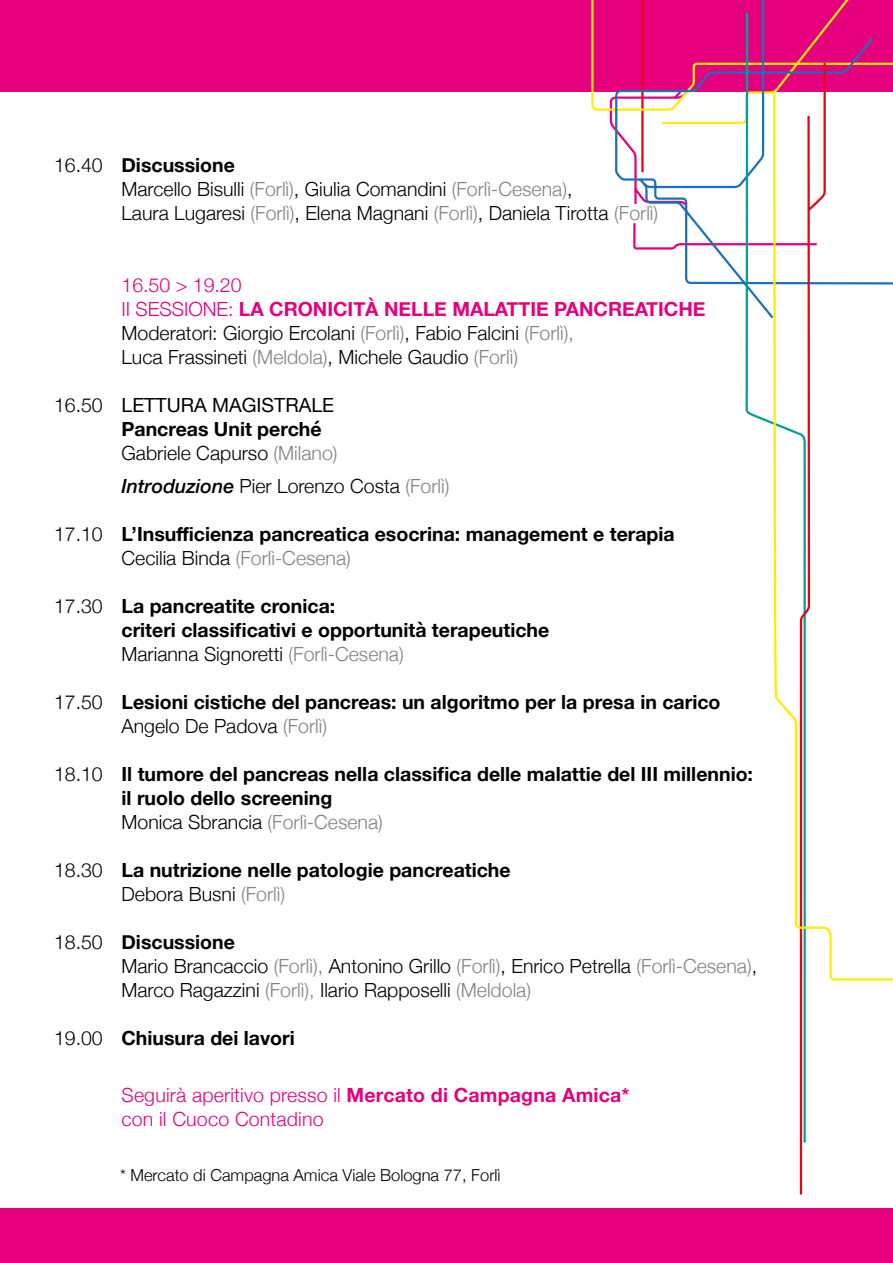
<style>
.page{position:relative;width:893px;height:1263px;background:#fff}
.page>*{position:absolute;margin:0;border:0;box-sizing:border-box;transform-origin:0 0}
.t1{font:300 19.5px/24px "Helvetica Neue";color:#000}
.t2{font:700 19.5px/24px "Helvetica Neue";color:#000}
.t3{font:300 19.5px/24px "Helvetica Neue";letter-spacing:.01em;color:#e6007d}
.t4{font:300 16.5px "Helvetica Neue";color:#000}
.s1{font-weight:700}
.s2{color:#838383}
.s3{color:#e6007d}
.s4{font-weight:700;color:#e6007d}
.s5{font-weight:400}
.s6{font-weight:500;font-style:italic}
.s7{font-weight:300}
.s8{font-weight:300;color:#838383}
</style>
<div class="page">
<div style="left:0;top:0;width:893px;height:91px;background:#e6007d"></div>
<div style="left:0;top:1209px;width:893px;height:54px;background:#e6007d"></div>
<svg style="left:590px;top:0;width:303px;height:1195px"></svg>
<svg style="left:772px;top:90px;width:121px;height:1021px"></svg>
<p class="t1" style="left:122px;top:152px;width:538px;text-indent:-68px">16.40 <span class="s1">Discussione<br></span>Marcello Bisulli <span class="s2">(Forlì)</span>, Giulia Comandini <span class="s2">(Forlì-Cesena)</span>,<br>Laura Lugaresi <span class="s2">(Forlì)</span>, Elena Magnani <span class="s2">(Forlì)</span>, Daniela Tirotta <span class="s2">(Forlì)</span></p>
<p class="t1" style="left:122px;top:272px;width:585px"><span class="s3">16.50 &gt; 19.20<br>II SESSIONE:</span> <span class="s4">LA CRONICITÀ NELLE MALATTIE PANCREATICHE </span>Moderatori: Giorgio Ercolani <span class="s2">(Forlì)</span>, Fabio Falcini <span class="s2">(Forlì),<br></span>Luca Frassineti <span class="s2">(Meldola)</span>, Michele Gaudio <span class="s2">(Forlì)</span></p>
<p class="t1" style="left:122px;top:392px;width:218px;text-indent:-68px">16.50 <span class="s5">LETTURA MAGISTRALE<br></span><span class="s1">Pancreas Unit perché<br></span>Gabriele Capurso <span class="s2">(Milano)</span></p>
<p class="t1" style="left:122px;top:473px;width:329px"><span class="s6">Introduzione</span> Pier Lorenzo Costa <span class="s2">(Forlì)</span></p>
<p class="t2" style="left:122px;top:523px;width:555px;text-indent:-68px"><span class="s7">17.10</span> L’Insufficienza pancreatica esocrina: management e terapia<br><span class="s7">Cecilia Binda</span> <span class="s8">(Forlì-Cesena)</span></p>
<p class="t2" style="left:121px;top:595px;width:429px;text-indent:-67px"><span class="s7">17.30</span> La pancreatite cronica:<br>criteri classificativi e opportunità terapeutiche<br><span class="s7">Marianna Signoretti</span> <span class="s8">(Forlì-Cesena)</span></p>
<p class="t2" style="left:122px;top:691px;width:600px;text-indent:-68px"><span class="s7">17.50</span> Lesioni cistiche del pancreas: un algoritmo per la presa in carico<br><span class="s7">Angelo De Padova</span> <span class="s8">(Forlì)</span></p>
<p class="t2" style="left:122px;top:763px;width:633px;text-indent:-68px"><span class="s7">18.10</span> Il tumore del pancreas nella classifica delle malattie del III millennio: il ruolo dello screening<br><span class="s7">Monica Sbrancia</span> <span class="s8">(Forlì-Cesena)</span></p>
<p class="t2" style="left:122px;top:859px;width:391px;text-indent:-68px"><span class="s7">18.30</span> La nutrizione nelle patologie pancreatiche<br><span class="s7">Debora Busni</span> <span class="s8">(Forlì)</span></p>
<p class="t1" style="left:122px;top:929px;width:637px;text-indent:-68px">18.50 <span class="s1">Discussione<br></span>Mario Brancaccio <span class="s2">(Forlì),</span> Antonino Grillo <span class="s2">(Forlì)</span>, Enrico Petrella <span class="s2">(Forlì-Cesena)</span>,<br>Marco Ragazzini <span class="s2">(Forlì),</span> Ilario Rapposelli <span class="s2">(Meldola)</span></p>
<p class="t2" style="left:54px;top:1027px;width:242px"><span class="s7">19.00</span> Chiusura dei lavori</p>
<p class="t3" style="left:122px;top:1082px;width:509px">Seguirà aperitivo presso il <span class="s1">Mercato di Campagna Amica* </span>con il Cuoco Contadino</p>
<p class="t4" style="left:120px;top:1162px;width:382px">* Mercato di Campagna Amica Viale Bologna 77, Forlì</p>
</div>
